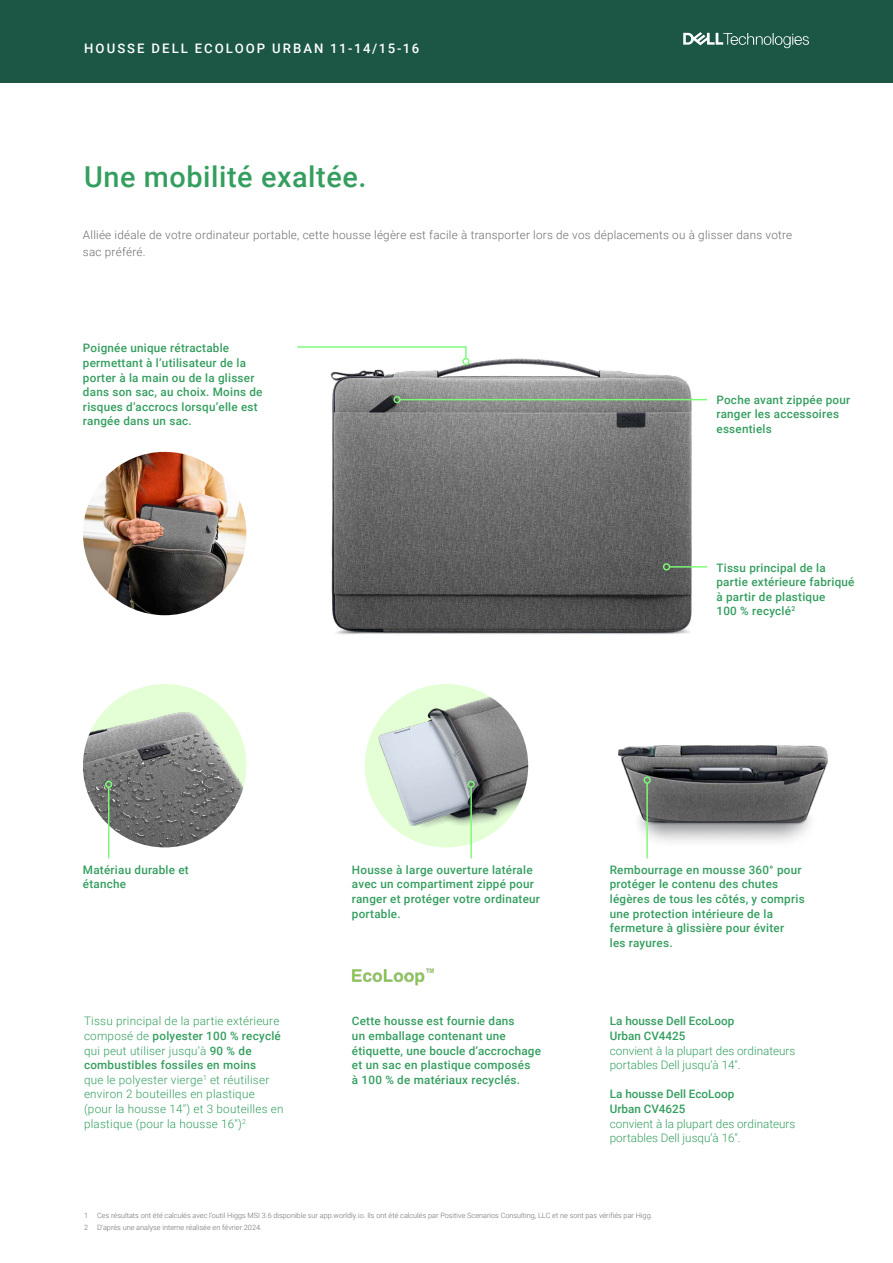
<style>
.page{position:relative;width:893px;height:1263px;background:#fff}
.page>*{position:absolute;margin:0;border:0;box-sizing:border-box;transform-origin:0 0}
.t1{font:500 28.8px "Roboto";letter-spacing:.02em;color:#349e5f}
.t2{font:500 13.2px "Roboto";letter-spacing:.155em;color:#fff}
.t3{font:500 11.7px/14.5px "Roboto";letter-spacing:.02em;color:#349e5f}
.t4{font:300 11.7px/14.5px "Roboto";letter-spacing:.02em;color:#349e5f}
.t5{font:300 11.7px/17.5px "Roboto";letter-spacing:.02em;color:#6e6e6e}
.t6{font:300 11.7px/14.5px "Roboto";color:#349e5f}
.t7{font:500 11.7px/14.5px "Roboto";color:#349e5f}
.t8{font:300 7.35px/11.7px "Roboto";color:#6e6e6e}
.s1{font-weight:500}
</style>
<div class="page">
<img style="left:618px;top:745px;width:210px;height:114px">
<img style="left:330px;top:358px;width:377px;height:277px">
<div style="left:0;top:0;width:893px;height:82px;background:#1b5744"></div>
<img style="left:83px;top:690px;width:163px;height:157px">
<img style="left:83px;top:452px;width:163px;height:163px;border-radius:82px">
<img style="left:365px;top:684px;width:163px;height:163px;border-radius:82px">
<hr style="left:669px;top:566px;width:38px;height:2px;background:#7bfc76">
<div style="left:663px;top:563px;width:7px;height:7px;border:1px solid #7bfc76;border-radius:50%"></div>
<hr style="left:400px;top:399px;width:307px;height:1px;background:#7bfc76">
<div style="left:393px;top:396px;width:8px;height:7px;border:1px solid #7bfc76;border-radius:50%"></div>
<svg style="left:683px;top:32px;width:126px;height:16px"></svg>
<img style="left:352px;top:968px;width:82px;height:18px">
<hr style="left:470px;top:787px;width:2px;height:71px;background:#7bfc76">
<div style="left:467px;top:781px;width:8px;height:7px;border:1px solid #7bfc76;border-radius:50%"></div>
<hr style="left:108px;top:787px;width:1px;height:71px;background:#7bfc76">
<div style="left:105px;top:781px;width:7px;height:7px;border:1px solid #7bfc76;border-radius:50%"></div>
<hr style="left:646px;top:783px;width:2px;height:75px;background:#7bfc76">
<div style="left:643px;top:776px;width:8px;height:8px;border:1px solid #7bfc76;border-radius:50%"></div>
<svg style="left:297px;top:346px;width:170px;height:14px"></svg>
<div style="left:462px;top:358px;width:8px;height:7px;border:1px solid #7bfc76;border-radius:50%"></div>
<p class="t2" style="left:84px;top:39px;width:337px">HOUSSE DELL ECOLOOP URBAN 11-14/15-16</p>
<h1 class="t1" style="left:84px;top:157px;width:284px">Une mobilité exaltée.</h1>
<p class="t5" style="left:83px;top:225px;width:711px">Alliée idéale de votre ordinateur portable, cette housse légère est facile à transporter lors de vos déplacements ou à glisser dans votre sac préféré.</p>
<p class="t3" style="left:83px;top:341px;width:181px">Poignée unique rétractable permettant à l’utilisateur de la porter à la main ou de la glisser dans son sac, au choix. Moins de risques d’accrocs lorsqu’elle est rangée dans un sac.</p>
<p class="t3" style="left:716px;top:392px;width:135px">Poche avant zippée pour ranger les accessoires essentiels</p>
<p class="t3" style="left:716px;top:560px;width:140px">Tissu principal de la partie extérieure fabriqué à partir de plastique<br>100 % recyclé<sup>2</sup></p>
<p class="t3" style="left:83px;top:862px;width:107px">Matériau durable et étanche</p>
<p class="t3" style="left:352px;top:862px;width:190px">Housse à large ouverture latérale avec un compartiment zippé pour ranger et protéger votre ordinateur portable.</p>
<p class="t3" style="left:610px;top:862px;width:196px">Rembourrage en mousse 360° pour protéger le contenu des chutes légères de tous les côtés, y compris une protection intérieure de la fermeture à glissière pour éviter<br>les rayures.</p>
<p class="t4" style="left:84px;top:1013px;width:201px">Tissu principal de la partie extérieure composé de <span class="s1">polyester 100 % recyclé </span>qui peut utiliser jusqu’à <span class="s1">90 % de combustibles fossiles en moins<br></span>que le polyester vierge<sup>1</sup> et réutiliser environ 2 bouteilles en plastique (pour la housse 14") et 3 bouteilles en plastique (pour la housse 16")<sup>2</sup></p>
<p class="t3" style="left:352px;top:1013px;width:191px">Cette housse est fournie dans<br>un emballage contenant une étiquette, une boucle d’accrochage et un sac en plastique composés<br>à 100 % de matériaux recyclés.</p>
<p class="t7" style="left:610px;top:1013px;width:126px">La housse Dell EcoLoop<br>Urban CV4425</p>
<p class="t6" style="left:610px;top:1043px;width:187px">convient à la plupart des ordinateurs portables Dell jusqu’à 14".</p>
<p class="t7" style="left:610px;top:1086px;width:126px">La housse Dell EcoLoop<br>Urban CV4625</p>
<p class="t6" style="left:610px;top:1116px;width:187px">convient à la plupart des ordinateurs portables Dell jusqu’à 16".</p>
<p class="t8" style="left:84px;top:1210px;width:570px">1 Ces résultats ont été calculés avec l’outil Higgs MSI 3.6 disponible sur app.worldly.io. Ils ont été calculés par Positive Scenarios Consulting, LLC et ne sont pas vérifiés par Higg.<br>2 D’après une analyse interne réalisée en février 2024.</p>
</div>
